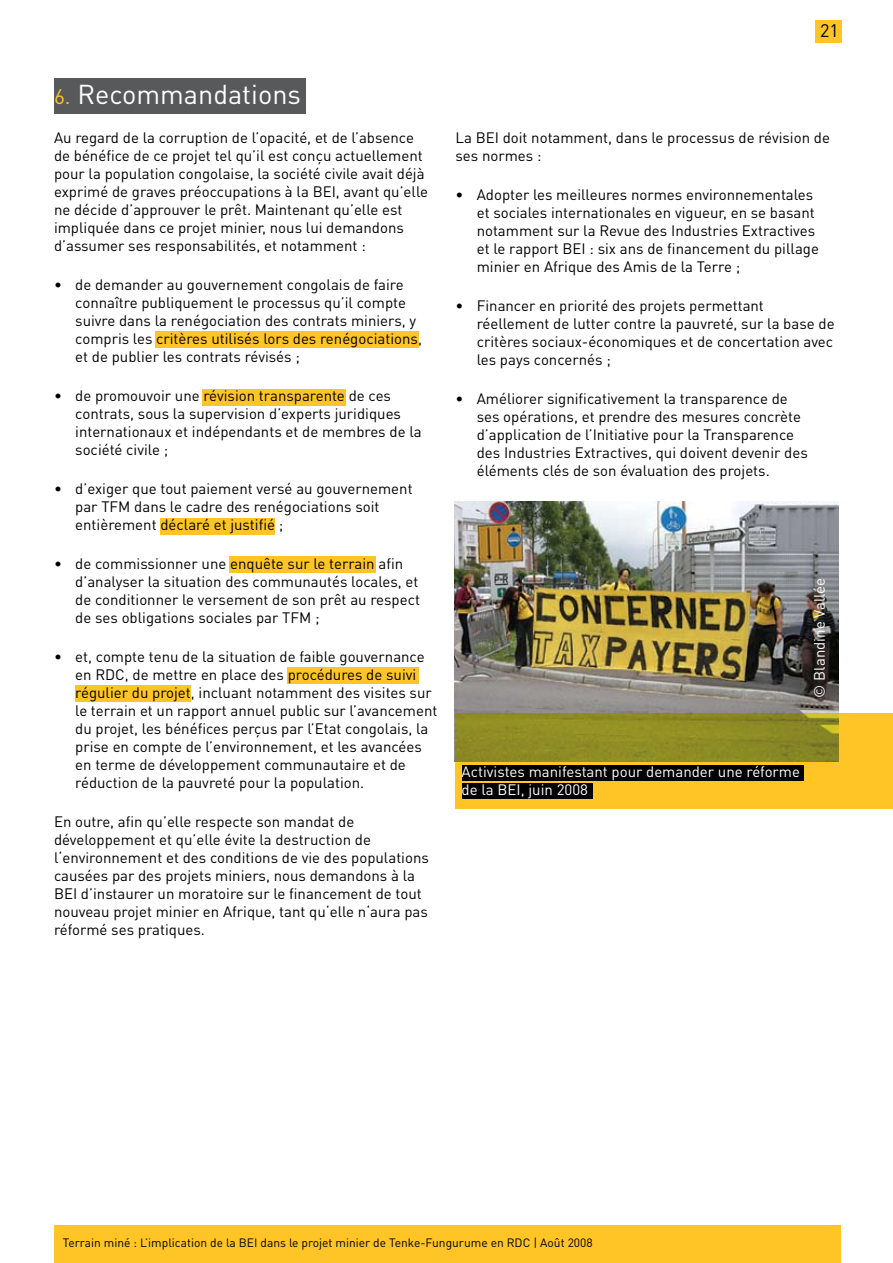
<style>
.page{position:relative;width:893px;height:1263px;background:#fff}
.page>*{position:absolute;margin:0;border:0;box-sizing:border-box;transform-origin:0 0}
.t1{font:27px "DIN Pro";color:#fff}
.t2{font:18px "DIN Pro";color:#000}
.t3{font:15px/18px "DIN Pro";color:#000}
.t4{font:15px/18px "DIN Pro";color:#fff}
.t5{font:12px "DIN Pro";color:#000}
.s1{font-size:21px;color:#ffc425}
</style>
<div class="page">
<div style="left:156px;top:332px;width:263px;height:16px;background:#ffc425"></div>
<div style="left:202px;top:389px;width:143px;height:16px;background:#ffc425"></div>
<div style="left:160px;top:519px;width:115px;height:16px;background:#ffc425"></div>
<div style="left:229px;top:556px;width:147px;height:16px;background:#ffc425"></div>
<div style="left:287px;top:668px;width:132px;height:16px;background:#ffc425"></div>
<div style="left:75px;top:686px;width:116px;height:16px;background:#ffc425"></div>
<div style="left:54px;top:78px;width:251px;height:36px;background:#58595b"></div>
<div style="left:815px;top:20px;width:27px;height:22px;background:#ffc425"></div>
<div style="left:54px;top:1226px;width:786px;height:37px;background:#ffc425"></div>
<img style="left:455px;top:501px;width:384px;height:212px">
<svg style="left:455px;top:713px;width:438px;height:96px;background:#b49a22"></svg>
<div style="left:462px;top:766px;width:342px;height:15px;background:#000"></div>
<h1 class="t1" style="left:54px;top:75px;width:248px"><span class="s1">6.</span> Recommandations</h1>
<p class="t3" style="left:54px;top:128px;width:376px">Au regard de la corruption de l’opacité, et de l’absence de bénéfice de ce projet tel qu’il est conçu actuellement pour la population congolaise, la société civile avait déjà exprimé de graves préoccupations à la BEI, avant qu’elle ne décide d’approuver le prêt. Maintenant qu’elle est impliquée dans ce projet minier, nous lui demandons d’assumer ses responsabilités, et notamment :</p>
<p class="t3" style="left:75px;top:275px;width:348px;text-indent:-21px">• de demander au gouvernement congolais de faire connaître publiquement le processus qu’il compte suivre dans la renégociation des contrats miniers, y compris les critères utilisés lors des renégociations, et de publier les contrats révisés ;</p>
<p class="t3" style="left:75px;top:386px;width:348px;text-indent:-21px">• de promouvoir une révision transparente de ces contrats, sous la supervision d’experts juridiques internationaux et indépendants et de membres de la société civile ;</p>
<p class="t3" style="left:75px;top:479px;width:339px;text-indent:-21px">• d’exiger que tout paiement versé au gouvernement par TFM dans le cadre des renégociations soit entièrement déclaré et justifié ;</p>
<p class="t3" style="left:75px;top:554px;width:346px;text-indent:-21px">• de commissionner une enquête sur le terrain afin d’analyser la situation des communautés locales, et de conditionner le versement de son prêt au respect de ses obligations sociales par TFM ;</p>
<p class="t3" style="left:75px;top:647px;width:364px;text-indent:-21px">• et, compte tenu de la situation de faible gouvernance en RDC, de mettre en place des procédures de suivi régulier du projet, incluant notamment des visites sur le terrain et un rapport annuel public sur l’avancement du projet, les bénéfices perçus par l’Etat congolais, la prise en compte de l’environnement, et les avancées en terme de développement communautaire et de réduction de la pauvreté pour la population.</p>
<p class="t3" style="left:54px;top:812px;width:376px">En outre, afin qu’elle respecte son mandat de développement et qu’elle évite la destruction de l‘environnement et des conditions de vie des populations causées par des projets miniers, nous demandons à la BEI d’instaurer un moratoire sur le financement de tout nouveau projet minier en Afrique, tant qu‘elle n‘aura pas réformé ses pratiques.</p>
<p class="t2" style="left:820px;top:18px;width:20px">21</p>
<p class="t3" style="left:455px;top:128px;width:376px">La BEI doit notamment, dans le processus de révision de ses normes :</p>
<p class="t3" style="left:477px;top:185px;width:344px;text-indent:-21px">• Adopter les meilleures normes environnementales et sociales internationales en vigueur, en se basant notamment sur la Revue des Industries Extractives et le rapport BEI : six ans de financement du pillage minier en Afrique des Amis de la Terre ;</p>
<p class="t3" style="left:477px;top:296px;width:359px;text-indent:-21px">• Financer en priorité des projets permettant réellement de lutter contre la pauvreté, sur la base de critères sociaux-économiques et de concertation avec les pays concernés ;</p>
<p class="t3" style="left:477px;top:389px;width:333px;text-indent:-21px">• Améliorer significativement la transparence de ses opérations, et prendre des mesures concrète d’application de l’Initiative pour la Transparence des Industries Extractives, qui doivent devenir des éléments clés de son évaluation des projets.</p>
<p class="t4" style="left:810px;top:697px;width:121px;rotate:-90deg">© Blandine Vallée</p>
<p class="t4" style="left:462px;top:762px;width:340px">Activistes manifestant pour demander une réforme de la BEI, juin 2008</p>
<p class="t5" style="left:63px;top:1235px;width:531px">Terrain miné : L’implication de la BEI dans le projet minier de Tenke-Fungurume en RDC | Août 2008</p>
</div>
